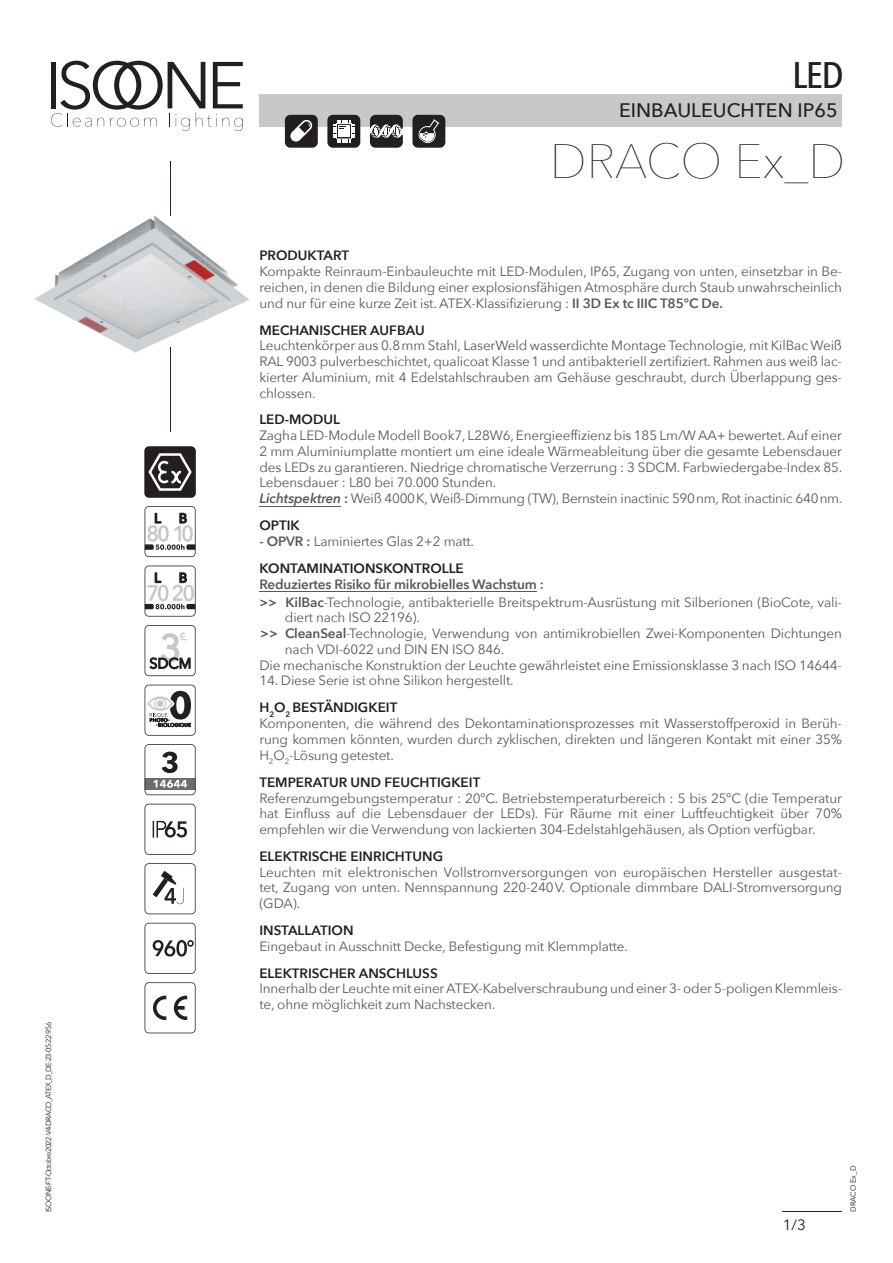
<style>
.page{position:relative;width:893px;height:1263px;background:#fff}
.page>*{position:absolute;margin:0;border:0;box-sizing:border-box;transform-origin:0 0}
.t1{font:200 48px "Avenir Next";color:#231f20}
.t2{font:500 36.9px "Avenir Next Condensed";color:#231f20;scale:1.1 1}
.t3{font:500 19.5px "Avenir Next";color:#231f20}
.t4{font:15px "Avenir Next";color:#231f20}
.t5{font:13.5px/15.8px "Avenir Next";letter-spacing:-.01em;color:#57585a;text-align:justify}
.t6{font:600 13.5px "Avenir Next";color:#231f20}
.t7{font:7.5px "Avenir Next";letter-spacing:-.08em;color:#231f20}
.s1{font-weight:600}
.s2{font-weight:600;font-style:italic}
.s3{font-weight:600;color:#231f20}
</style>
<div class="page">
<div style="left:259px;top:94px;width:583px;height:32px;background:#c7c8ca"></div>
<div style="left:327px;top:115px;width:33px;height:33px;background:#231f20;border-radius:5px"></div>
<svg style="left:333px;top:120px;width:22px;height:22px"></svg>
<div style="left:285px;top:115px;width:33px;height:33px;background:#231f20;border-radius:5px"></div>
<svg style="left:290px;top:119px;width:23px;height:23px"></svg>
<div style="left:370px;top:115px;width:33px;height:33px;background:#231f20;border-radius:5px"></div>
<svg style="left:370px;top:125px;width:34px;height:15px"></svg>
<div style="left:412px;top:115px;width:33px;height:33px;background:#231f20;border-radius:5px"></div>
<svg style="left:418px;top:119px;width:21px;height:25px"></svg>
<svg style="left:51px;top:61px;width:192px;height:70px"></svg>
<img style="left:77px;top:237px;width:41px;height:25px">
<img style="left:118px;top:216px;width:87px;height:46px">
<img style="left:205px;top:255px;width:45px;height:48px">
<img style="left:34px;top:262px;width:85px;height:48px">
<img style="left:119px;top:259px;width:88px;height:49px">
<img style="left:56px;top:308px;width:65px;height:37px">
<img style="left:121px;top:304px;width:87px;height:49px">
<img style="left:207px;top:303px;width:36px;height:16px">
<hr style="left:170px;top:162px;width:1px;height:54px;background:#231f20">
<hr style="left:170px;top:347px;width:1px;height:85px;background:#231f20">
<svg style="left:145px;top:625px;width:51px;height:51px"></svg>
<svg style="left:145px;top:685px;width:51px;height:51px"></svg>
<svg style="left:145px;top:804px;width:51px;height:51px"></svg>
<svg style="left:145px;top:744px;width:51px;height:51px"></svg>
<svg style="left:145px;top:982px;width:51px;height:51px"></svg>
<svg style="left:145px;top:863px;width:51px;height:51px"></svg>
<svg style="left:145px;top:446px;width:51px;height:51px;background:#4d4a4b"></svg>
<svg style="left:145px;top:506px;width:51px;height:51px"></svg>
<svg style="left:145px;top:566px;width:51px;height:51px"></svg>
<svg style="left:145px;top:923px;width:51px;height:51px"></svg>
<hr style="left:259px;top:506px;width:82px;height:1px;background:#57585a">
<hr style="left:259px;top:591px;width:278px;height:1px;background:#57585a">
<hr style="left:783px;top:1212px;width:59px;height:1px;background:#231f20">
<p class="t7" style="left:42px;top:1212px;width:192px;rotate:-90deg">ISOONE-FT-Octobre2022-V4-DRACO_ATEX_D_DE - 23-05-22-956</p>
<h2 class="t2" style="left:792px;top:53px;width:48px">LED</h2>
<h3 class="t3" style="left:619px;top:94px;width:220px">EINBAULEUCHTEN IP65</h3>
<h1 class="t1" style="left:550px;top:121px;width:297px">DRACO Ex_D</h1>
<p class="t6" style="left:259px;top:244px;width:91px">PRODUKTART</p>
<p class="t5" style="left:259px;top:263px;width:584px">Kompakte Reinraum-Einbauleuchte mit LED-Modulen, IP65, Zugang von unten, einsetzbar in Be&shy;reichen, in denen die Bildung einer explosionsfähigen Atmosphäre durch Staub unwahrscheinlich und nur für eine kurze Zeit ist. ATEX-Klassifizierung : <span class="s1">II 3D Ex tc IIIC T85°C De.</span></p>
<p class="t6" style="left:259px;top:318px;width:167px">MECHANISCHER AUFBAU</p>
<p class="t5" style="left:259px;top:337px;width:584px">Leuchtenkörper aus 0.8 mm Stahl, LaserWeld wasserdichte Montage Technologie, mit KilBac Weiß RAL 9003 pulverbeschichtet, qualicoat Klasse 1 und antibakteriell zertifiziert. Rahmen aus weiß lac&shy;kierter Aluminium, mit 4 Edelstahlschrauben am Gehäuse geschraubt, durch Überlappung ges&shy;chlossen.</p>
<p class="t6" style="left:259px;top:408px;width:82px">LED-MODUL</p>
<p class="t5" style="left:259px;top:427px;width:584px;text-align:left">Zagha LED-Module Modell Book7, L28W6, Energieeffizienz bis 185 Lm/W AA+ bewertet. Auf einer 2 mm Aluminiumplatte montiert um eine ideale Wärmeableitung über die gesamte Lebensdauer des LEDs zu garantieren. Niedrige chromatische Verzerrung : 3 SDCM. Farbwiedergabe-Index 85.<br>Lebensdauer : L80 bei 70.000 Stunden.<br><span class="s2">Lichtspektren</span> <span class="s1">:</span> Weiß 4000 K, Weiß-Dimmung (TW), Bernstein inactinic 590 nm, Rot inactinic 640 nm.</p>
<p class="t6" style="left:259px;top:514px;width:42px">OPTIK</p>
<p class="t5" style="left:259px;top:527px;width:216px;line-height:26.8px"><span class="s1">- OPVR :</span> Laminiertes Glas 2+2 matt.<br><span class="s3">KONTAMINATIONSKONTROLLE</span></p>
<p class="t5" style="left:259px;top:575px;width:584px;line-height:17.9px"><span class="s1">Reduziertes Risiko für mikrobielles Wachstum :<br>&gt;&gt; KilBac</span>-Technologie, antibakterielle Breitspektrum-Ausrüstung mit Silberionen (BioCote, vali-</p>
<p class="t5" style="left:285px;top:609px;width:136px">diert nach ISO 22196).</p>
<p class="t5" style="left:260px;top:625px;width:583px"><span class="s1">&gt;&gt; CleanSeal</span>-Technologie, Verwendung von antimikrobiellen Zwei-Komponenten Dichtungen</p>
<p class="t5" style="left:285px;top:641px;width:221px">nach VDI-6022 und DIN EN ISO 846.</p>
<p class="t5" style="left:259px;top:656px;width:584px">Die mechanische Konstruktion der Leuchte gewährleistet eine Emissionsklasse 3 nach ISO 14644-</p>
<p class="t5" style="left:259px;top:667px;width:256px;line-height:26.7px">14. Diese Serie ist ohne Silikon hergestellt.<br><span class="s3">H</span><sub>2</sub><span class="s3">O</span><sub>2</sub> <span class="s3">BESTÄNDIGKEIT</span></p>
<p class="t5" style="left:259px;top:715px;width:584px">Komponenten, die während des Dekontaminationsprozesses mit Wasserstoffperoxid in Berüh&shy;rung kommen könnten, wurden durch zyklischen, direkten und längeren Kontakt mit einer 35% H<sub>2</sub>O<sub>2</sub>-Lösung getestet.</p>
<p class="t6" style="left:259px;top:770px;width:222px">TEMPERATUR UND FEUCHTIGKEIT</p>
<p class="t5" style="left:259px;top:789px;width:584px">Referenzumgebungstemperatur : 20ºC. Betriebstemperaturbereich : 5 bis 25ºC (die Temperatur hat Einfluss auf die Lebensdauer der LEDs). Für Räume mit einer Luftfeuchtigkeit über 70% empfehlen wir die Verwendung von lackierten 304-Edelstahlgehäusen, als Option verfügbar.</p>
<p class="t6" style="left:259px;top:844px;width:185px">ELEKTRISCHE EINRICHTUNG</p>
<p class="t5" style="left:259px;top:863px;width:584px">Leuchten mit elektronischen Vollstromversorgungen von europäischen Hersteller ausgestat&shy;tet, Zugang von unten. Nennspannung 220-240 V. Optionale dimmbare DALI-Stromversorgung (GDA).</p>
<p class="t6" style="left:259px;top:919px;width:96px">INSTALLATION</p>
<p class="t5" style="left:259px;top:937px;width:370px">Eingebaut in Ausschnitt Decke, Befestigung mit Klemmplatte.</p>
<p class="t6" style="left:259px;top:961px;width:180px">ELEKTRISCHER ANSCHLUSS</p>
<p class="t5" style="left:259px;top:980px;width:584px">Innerhalb der Leuchte mit einer ATEX-Kabelverschraubung und einer 3- oder 5-poligen Klemmleis&shy;te, ohne möglichkeit zum Nachstecken.</p>
<p class="t4" style="left:783px;top:1212px;width:24px">1/3</p>
<p class="t7" style="left:847px;top:1212px;width:48px;rotate:-90deg">DRACO Ex_D</p>
</div>
